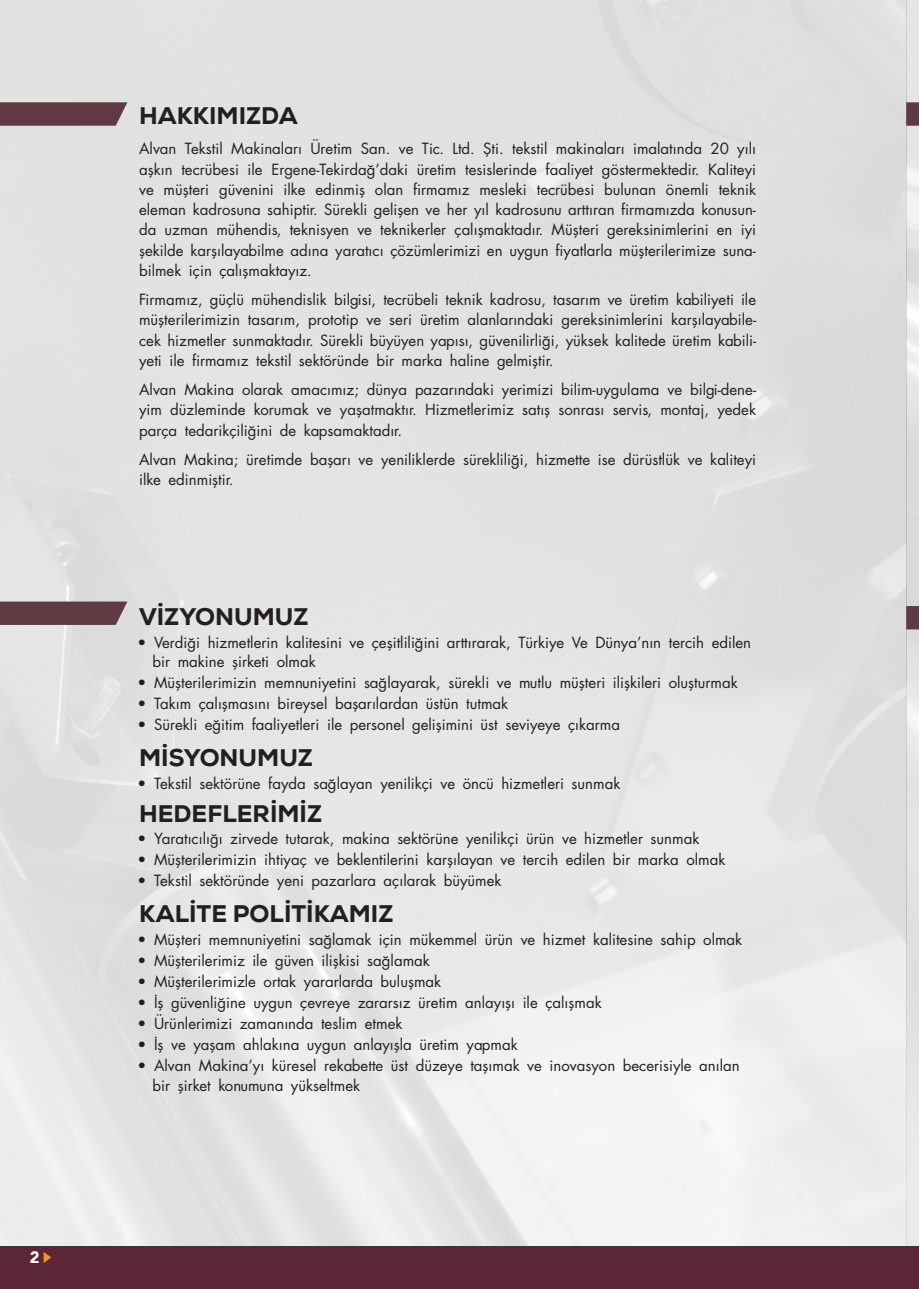
<style>
.page{position:relative;width:919px;height:1289px;background:#fff}
.page>*{position:absolute;margin:0;border:0;box-sizing:border-box;transform-origin:0 0}
.t1{font:800 24px "Nexa";color:#231f20}
.t2{font:900 16.5px "Avenir";color:#fff}
.t3{font:15px/20.2px "Futura Book Tr";color:#231f20;text-align:justify}
.t4{font:15px/19.5px "Futura Book Tr";color:#211e1e}
</style>
<div class="page">
<div style="left:0;top:1246px;width:906px;height:42px;background:#5b2636"></div>
<svg style="left:44px;top:1252px;width:7px;height:10px"></svg>
<div style="left:906px;top:1246px;width:12px;height:42px;background:#5b2636"></div>
<svg style="left:0;top:102px;width:127px;height:24px;background:#67454c"></svg>
<svg style="left:0;top:601px;width:127px;height:24px;background:#67444c"></svg>
<svg style="left:906px;top:102px;width:12px;height:24px"></svg>
<svg style="left:906px;top:606px;width:12px;height:23px"></svg>
<p class="t2" style="left:30px;top:1243px;width:11px">2</p>
<h1 class="t1" style="left:139px;top:100px;width:160px">HAKKIMIZDA</h1>
<p class="t3" style="left:139px;top:138px;width:618px">Alvan Tekstil Makinaları Üretim San. ve Tic. Ltd. Şti. tekstil makinaları imalatında 20 yılı aşkın tecrübesi ile Ergene-Tekirdağ’daki üretim tesislerinde faaliyet göstermektedir. Kaliteyi ve müşteri güvenini ilke edinmiş olan firmamız mesleki tecrübesi bulunan önemli teknik eleman kadrosuna sahiptir. Sürekli gelişen ve her yıl kadrosunu arttıran firmamızda konusun&shy;da uzman mühendis, teknisyen ve teknikerler çalışmaktadır. Müşteri gereksinimlerini en iyi şekilde karşılayabilme adına yaratıcı çözümlerimizi en uygun fiyatlarla müşterilerimize suna&shy;bilmek için çalışmaktayız.</p>
<p class="t3" style="left:139px;top:289px;width:618px">Firmamız, güçlü mühendislik bilgisi, tecrübeli teknik kadrosu, tasarım ve üretim kabiliyeti ile müşterilerimizin tasarım, prototip ve seri üretim alanlarındaki gereksinimlerini karşılayabile&shy;cek hizmetler sunmaktadır. Sürekli büyüyen yapısı, güvenilirliği, yüksek kalitede üretim kabili&shy;yeti ile firmamız tekstil sektöründe bir marka haline gelmiştir.</p>
<p class="t3" style="left:139px;top:379px;width:618px">Alvan Makina olarak amacımız; dünya pazarındaki yerimizi bilim-uygulama ve bilgi-dene&shy;yim düzleminde korumak ve yaşatmaktır. Hizmetlerimiz satış sonrası servis, montaj, yedek parça tedarikçiliğini de kapsamaktadır.</p>
<p class="t3" style="left:139px;top:449px;width:618px">Alvan Makina; üretimde başarı ve yeniliklerde sürekliliği, hizmette ise dürüstlük ve kaliteyi ilke edinmiştir.</p>
<h1 class="t1" style="left:139px;top:601px;width:171px">VİZYONUMUZ</h1>
<p class="t4" style="left:153px;top:632px;width:600px;text-indent:-15px">• Verdiği hizmetlerin kalitesini ve çeşitliliğini arttırarak, Türkiye Ve Dünya’nın tercih edilen bir makine şirketi olmak</p>
<p class="t4" style="left:138px;top:672px;width:601px">• Müşterilerimizin memnuniyetini sağlayarak, sürekli ve mutlu müşteri ilişkileri oluşturmak</p>
<p class="t4" style="left:138px;top:693px;width:372px">• Takım çalışmasını bireysel başarılardan üstün tutmak</p>
<p class="t4" style="left:138px;top:714px;width:484px">• Sürekli eğitim faaliyetleri ile personel gelişimini üst seviyeye çıkarma</p>
<h1 class="t1" style="left:139px;top:742px;width:175px">MİSYONUMUZ</h1>
<p class="t4" style="left:138px;top:773px;width:484px">• Tekstil sektörüne fayda sağlayan yenilikçi ve öncü hizmetleri sunmak</p>
<h1 class="t1" style="left:139px;top:798px;width:184px">HEDEFLERİMİZ</h1>
<p class="t4" style="left:138px;top:828px;width:563px">• Yaratıcılığı zirvede tutarak, makina sektörüne yenilikçi ürün ve hizmetler sunmak</p>
<p class="t4" style="left:138px;top:849px;width:589px">• Müşterilerimizin ihtiyaç ve beklentilerini karşılayan ve tercih edilen bir marka olmak</p>
<p class="t4" style="left:138px;top:870px;width:365px">• Tekstil sektöründe yeni pazarlara açılarak büyümek</p>
<h1 class="t1" style="left:139px;top:898px;width:256px">KALİTE POLİTİKAMIZ</h1>
<p class="t4" style="left:138px;top:929px;width:606px">• Müşteri memnuniyetini sağlamak için mükemmel ürün ve hizmet kalitesine sahip olmak</p>
<p class="t4" style="left:138px;top:950px;width:294px">• Müşterilerimiz ile güven ilişkisi sağlamak</p>
<p class="t4" style="left:138px;top:971px;width:305px">• Müşterilerimizle ortak yararlarda buluşmak</p>
<p class="t4" style="left:138px;top:992px;width:465px">• İş güvenliğine uygun çevreye zararsız üretim anlayışı ile çalışmak</p>
<p class="t4" style="left:138px;top:1013px;width:266px">• Ürünlerimizi zamanında teslim etmek</p>
<p class="t4" style="left:138px;top:1034px;width:382px">• İş ve yaşam ahlakına uygun anlayışla üretim yapmak</p>
<p class="t4" style="left:153px;top:1055px;width:588px;text-indent:-15px">• Alvan Makina’yı küresel rekabette üst düzeye taşımak ve inovasyon becerisiyle anılan bir şirket konumuna yükseltmek</p>
</div>
